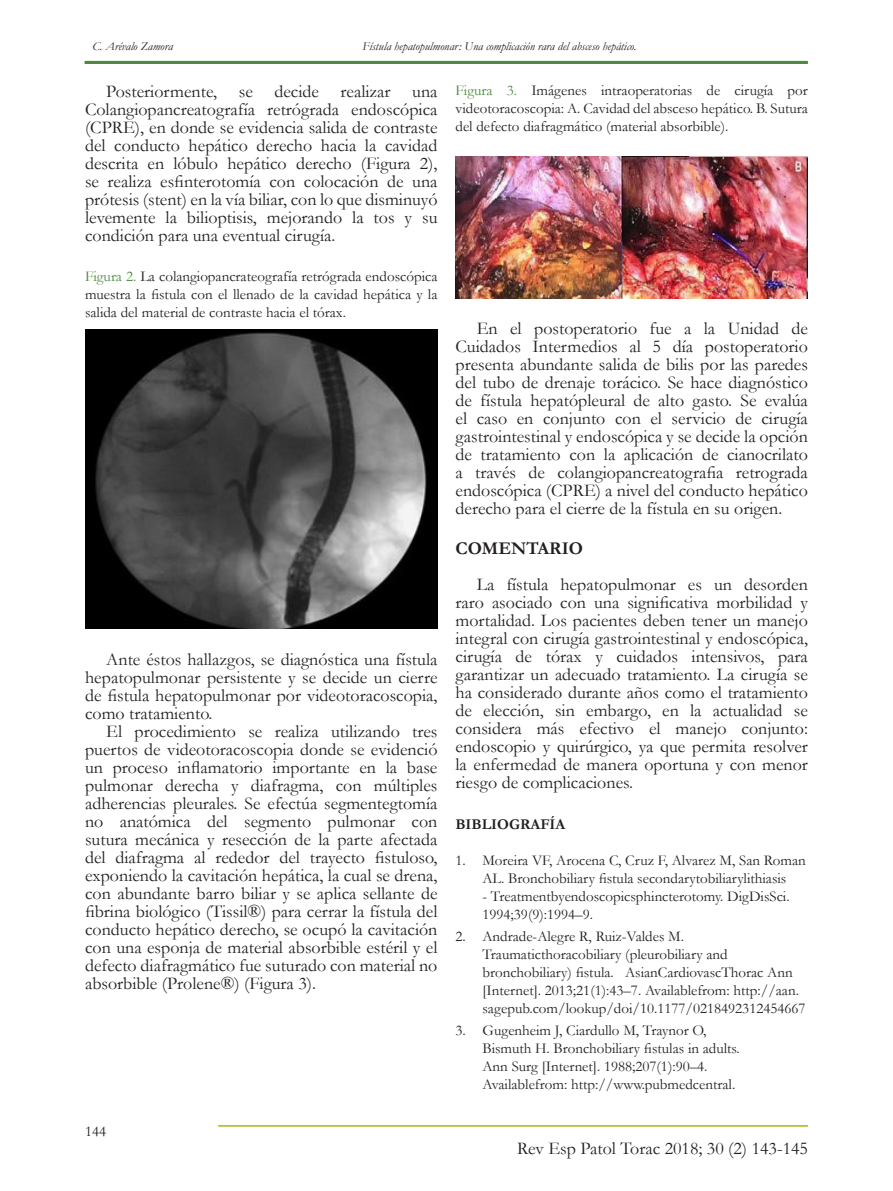
<style>
.page{position:relative;width:893px;height:1191px;background:#fff}
.page>*{position:absolute;margin:0;border:0;box-sizing:border-box;transform-origin:0 0}
.t1{font:18px/18px "Garamond";color:#231f20;text-align:justify}
.t2{font:700 18px "Garamond";color:#231f20}
.t3{font:15px/18px "Garamond";color:#231f20}
.t4{font:700 15px "Garamond";color:#231f20}
.t5{font:italic 12px "Garamond";color:#231f20}
.s1{color:#4d8a3f}
</style>
<div class="page">
<hr style="left:218px;top:1125px;width:590px;height:1px;background:#adc435">
<hr style="left:85px;top:61px;width:723px;height:3px;background:#4d8a3f">
<img style="left:85px;top:329px;width:353px;height:299px">
<img style="left:455px;top:156px;width:353px;height:142px">
<p class="t5" style="left:92px;top:38px;width:82px">C. Arévalo Zamora</p>
<p class="t5" style="left:362px;top:38px;width:275px">Fístula hepatopulmonar: Una complicación rara del absceso hepático.</p>
<p class="t1" style="left:85px;top:82px;width:354px;text-indent:21px">Posteriormente, se decide realizar una Colangiopancreatografía retrógrada endoscópica (CPRE), en donde se evidencia salida de contraste del conducto hepático derecho hacia la cavidad descrita en lóbulo hepático derecho (Figura 2), se realiza esfinterotomía con colocación de una prótesis (stent) en la vía biliar, con lo que disminuyó levemente la bilioptisis, mejorando la tos y su condición para una eventual cirugía.</p>
<p class="t3" style="left:85px;top:266px;width:354px;text-align:justify"><span class="s1">Figura 2.</span> La colangiopancrateografía retrógrada endoscópica muestra la fistula con el llenado de la cavidad hepática y la salida del material de contraste hacia el tórax.</p>
<p class="t3" style="left:455px;top:81px;width:354px;text-align:justify"><span class="s1">Figura 3.</span> Imágenes intraoperatorias de cirugía por videotoracoscopia: A. Cavidad del absceso hepático. B. Sutura del defecto diafragmático (material absorbible).</p>
<p class="t1" style="left:85px;top:649px;width:354px;text-indent:21px">Ante éstos hallazgos, se diagnóstica una fístula hepatopulmonar persistente y se decide un cierre de fistula hepatopulmonar por videotoracoscopia, como tratamiento.</p>
<p class="t1" style="left:85px;top:721px;width:354px;text-indent:21px">El procedimiento se realiza utilizando tres puertos de videotoracoscopia donde se evidenció un proceso inflamatorio importante en la base pulmonar derecha y diafragma, con múltiples adherencias pleurales. Se efectúa segmentegtomía no anatómica del segmento pulmonar con sutura mecánica y resección de la parte afectada del diafragma al rededor del trayecto fistuloso, exponiendo la cavitación hepática, la cual se drena, con abundante barro biliar y se aplica sellante de fibrina biológico (Tissil®) para cerrar la fístula del conducto hepático derecho, se ocupó la cavitación con una esponja de material absorbible estéril y el defecto diafragmático fue suturado con material no absorbible (Prolene®) (Figura 3).</p>
<p class="t3" style="left:85px;top:1122px;width:23px">144</p>
<p class="t1" style="left:455px;top:319px;width:354px;text-indent:21px">En el postoperatorio fue a la Unidad de Cuidados Intermedios al 5 día postoperatorio presenta abundante salida de bilis por las paredes del tubo de drenaje torácico. Se hace diagnóstico de fístula hepatópleural de alto gasto. Se evalúa el caso en conjunto con el servicio de cirugía gastrointestinal y endoscópica y se decide la opción de tratamiento con la aplicación de cianocrilato a través de colangiopancreatografia retrograda endoscópica (CPRE) a nivel del conducto hepático derecho para el cierre de la fístula en su origen.</p>
<p class="t2" style="left:455px;top:536px;width:129px">COMENTARIO</p>
<p class="t1" style="left:455px;top:575px;width:354px;text-indent:21px">La fístula hepatopulmonar es un desorden raro asociado con una significativa morbilidad y mortalidad. Los pacientes deben tener un manejo integral con cirugía gastrointestinal y endoscópica, cirugía de tórax y cuidados intensivos, para garantizar un adecuado tratamiento. La cirugía se ha considerado durante años como el tratamiento de elección, sin embargo, en la actualidad se considera más efectivo el manejo conjunto: endoscopio y quirúrgico, ya que permita resolver la enfermedad de manera oportuna y con menor riesgo de complicaciones.</p>
<p class="t4" style="left:455px;top:813px;width:111px">BIBLIOGRAFÍA</p>
<p class="t3" style="left:455px;top:850px;width:352px;text-align:center">1. Moreira VF, Arocena C, Cruz F, Alvarez M, San Roman<br>AL. Bronchobiliary fistula secondarytobiliarylithiasis</p>
<p class="t3" style="left:482px;top:886px;width:309px">- Treatmentbyendoscopicsphincterotomy. DigDisSci.<br>1994;39(9):1994–9.</p>
<p class="t3" style="left:482px;top:926px;width:325px;text-indent:-27px">2. Andrade-Alegre R, Ruiz-Valdes M.<br>Traumaticthoracobiliary (pleurobiliary and bronchobiliary) fistula. AsianCardiovascThorac Ann [Internet]. 2013;21(1):43–7. Availablefrom: http://aan. sagepub.com/lookup/doi/10.1177/0218492312454667</p>
<p class="t3" style="left:482px;top:1021px;width:259px;text-indent:-27px">3. Gugenheim J, Ciardullo M, Traynor O, Bismuth H. Bronchobiliary fistulas in adults.<br>Ann Surg [Internet]. 1988;207(1):90–4.<br>Availablefrom: http://www.pubmedcentral.</p>
<p class="t1" style="left:517px;top:1138px;width:292px">Rev Esp Patol Torac 2018; 30 (2) 143-145</p>
</div>
